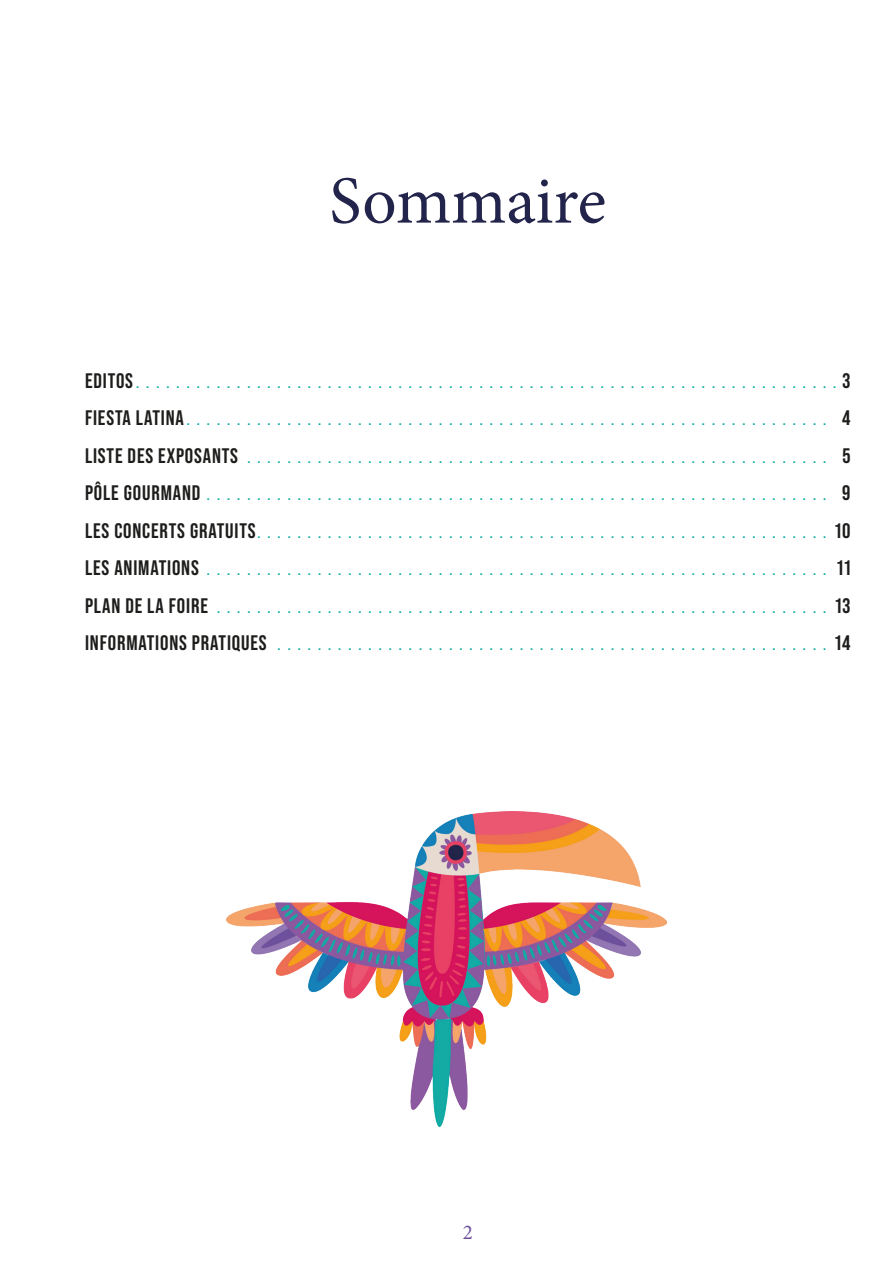
<style>
.page{position:relative;width:893px;height:1263px;background:#fff}
.page>*{position:absolute;margin:0;border:0;box-sizing:border-box;transform-origin:0 0}
.t1{font:67.5px "Minion Pro";letter-spacing:-.005em;color:#23244b}
.t2{font:300 21px/37.5px "DIN2014";color:#0caba5;text-align:justify}
.t3{font:21px "Minion Pro";color:#6d509c}
.s1{font-family:"Bebas Neue Pro";font-weight:700;color:#1d1d1b}
</style>
<div class="page">
<img style="left:227px;top:811px;width:439px;height:316px">
<h1 class="t1" style="left:329px;top:156px;width:278px">Sommaire</h1>
<p class="t2" style="left:85px;top:362px;width:767px"><span class="s1">EDITOS</span>......................................................................<span class="s1">3<br>FIESTA LATINA</span>................................................................ <span class="s1">4<br>LISTE DES EXPOSANTS</span> .......................................................... <span class="s1">5<br>PÔLE GOURMAND</span>.............................................................. <span class="s1">9<br>LES CONCERTS GRATUITS</span>......................................................... <span class="s1">10<br>LES ANIMATIONS</span>.............................................................. <span class="s1">11<br>PLAN DE LA FOIRE</span> ............................................................. <span class="s1">13<br>INFORMATIONS PRATIQUES</span> ....................................................... <span class="s1">14</span></p>
<p class="t3" style="left:463px;top:1218px;width:12px">2</p>
</div>
